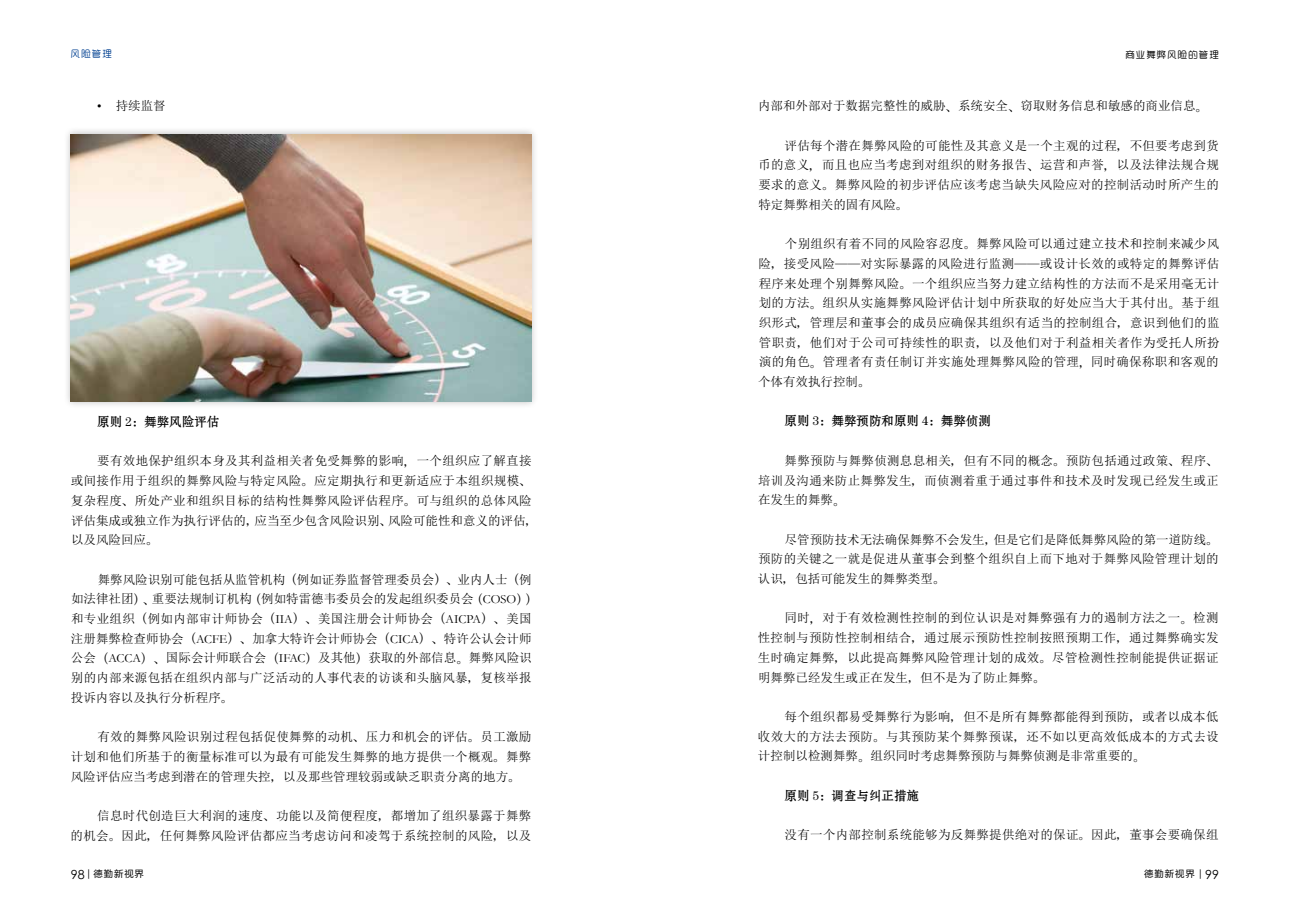
<style>
.page{position:relative;width:1290px;height:911px;background:#fff}
.page>*{position:absolute;margin:0;border:0;box-sizing:border-box;transform-origin:0 0}
.t1{font:12.5px/19.8px "Sim Sun";letter-spacing:.025em;color:#000;text-align:justify}
.t2{font:12.5px/19.6px "Sim Sun";color:#000}
.t3{font:12.5px "FZSHJW GB1 0";color:#000}
.t4{font:9.38px "FZLTHJW GB1 0";letter-spacing:.1em;color:#000}
.t5{font:9.38px "RTWS Yue Go Trial";letter-spacing:.12em;color:#000}
.t6{font:9.38px "RTWS Yue Go Trial";color:#004091}
.s1{font-family:"Garamond"}
.s2{font-family:"Hira Min Pro W3"}
.s3{font-family:"Century Gothic";font-size:12.5px}
</style>
<div class="page">
<div style="left:63px;top:127px;width:476px;height:282px;background:#000;opacity:.25"></div>
<img style="left:71px;top:134px;width:460px;height:267px">
<p class="t6" style="left:71px;top:50px;width:42px">风险管理</p>
<p class="t5" style="left:1125px;top:50px;width:95px">商业舞弊风险的管理</p>
<p class="t1" style="left:97px;top:96px;width:70px"><span class="s1">•</span> 持续监督</p>
<p class="t3" style="left:97px;top:415px;width:123px">原则 2：舞弊风险评估</p>
<p class="t1" style="left:71px;top:451px;width:469px;text-align:left;text-indent:26px">要有效地保护组织本身及其利益相关者免受舞弊的影响<span class="s2">，</span>一个组织应了解直接或间接作用于组织的舞弊风险与特定风险<span class="s2">。</span>应定期执行和更新适应于本组织规模<span class="s2">、</span>复杂程度<span class="s2">、</span>所处产业和组织目标的结构性舞弊风险评估程序<span class="s2">。</span>可与组织的总体风险评估集成或独立作为执行评估的<span class="s2">，</span>应当至少包含风险识别<span class="s2">、</span>风险可能性和意义的评估<span class="s2">，</span>以及风险回应<span class="s2">。</span></p>
<p class="t2" style="left:71px;top:569px;width:469px;text-indent:27px">舞弊风险识别可能包括从监管机构<span class="s2">（</span>例如证券监督管理委员会<span class="s2">）、</span>业内人士<span class="s2">（</span>例如法律社团<span class="s2">）、</span>重要法规制订机构<span class="s2">（</span>例如特雷德韦委员会的发起组织委员会<span class="s2">（</span><span class="s1">COSO</span><span class="s2">））</span>和专业组织<span class="s2">（</span>例如内部审计师协会<span class="s2">（</span><span class="s1">IIA</span><span class="s2">）、</span>美国注册会计师协会<span class="s2">（</span><span class="s1">AICPA</span><span class="s2">）、</span>美国注册舞弊检查师协会<span class="s2">（</span><span class="s1">ACFE</span><span class="s2">）、</span>加拿大特许会计师协会<span class="s2">（</span><span class="s1">CICA</span><span class="s2">）、</span>特许公认会计师公会<span class="s2">（</span><span class="s1">ACCA</span><span class="s2">）、</span>国际会计师联合会<span class="s2">（</span><span class="s1">IFAC</span><span class="s2">）</span>及其他<span class="s2">）</span>获取的外部信息<span class="s2">。</span>舞弊风险识别的内部来源包括在组织内部与广泛活动的人事代表的访谈和头脑风暴<span class="s2">，</span>复核举报投诉内容以及执行分析程序<span class="s2">。</span></p>
<p class="t1" style="left:71px;top:727px;width:462px;text-indent:27px">有效的舞弊风险识别过程包括促使舞弊的动机<span class="s2">、</span>压力和机会的评估<span class="s2">。</span>员工激励计划和他们所基于的衡量标准可以为最有可能发生舞弊的地方提供一个概观<span class="s2">。</span>舞弊风险评估应当考虑到潜在的管理失控<span class="s2">，</span>以及那些管理较弱或缺乏职责分离的地方<span class="s2">。</span></p>
<p class="t1" style="left:71px;top:805px;width:462px;text-align:right">信息时代创造巨大利润的速度<span class="s2">、</span>功能以及简便程度<span class="s2">，</span>都增加了组织暴露于舞弊<br>的机会<span class="s2">。</span>因此<span class="s2">，</span>任何舞弊风险评估都应当考虑访问和凌驾于系统控制的风险<span class="s2">，</span>以及</p>
<p class="t2" style="left:758px;top:96px;width:451px">内部和外部对于数据完整性的威胁<span class="s2">、</span>系统安全<span class="s2">、</span>窃取财务信息和敏感的商业信息<span class="s2">。</span></p>
<p class="t1" style="left:758px;top:135px;width:462px;text-indent:26px">评估每个潜在舞弊风险的可能性及其意义是一个主观的过程<span class="s2">，</span>不但要考虑到货币的意义<span class="s2">，</span>而且也应当考虑到对组织的财务报告<span class="s2">、</span>运营和声誉<span class="s2">，</span>以及法律法规合规要求的意义<span class="s2">。</span>舞弊风险的初步评估应该考虑当缺失风险应对的控制活动时所产生的特定舞弊相关的固有风险<span class="s2">。</span></p>
<p class="t1" style="left:758px;top:234px;width:463px;text-indent:27px">个别组织有着不同的风险容忍度<span class="s2">。</span>舞弊风险可以通过建立技术和控制来减少风险<span class="s2">，</span>接受风险<span class="s2">̶̶</span>对实际暴露的风险进行监测<span class="s2">̶̶</span>或设计长效的或特定的舞弊评估程序来处理个别舞弊风险<span class="s2">。</span>一个组织应当努力建立结构性的方法而不是采用毫无计划的方法<span class="s2">。</span>组织从实施舞弊风险评估计划中所获取的好处应当大于其付出<span class="s2">。</span>基于组织形式<span class="s2">，</span>管理层和董事会的成员应确保其组织有适当的控制组合<span class="s2">，</span>意识到他们的监管职责<span class="s2">，</span>他们对于公司可持续性的职责<span class="s2">，</span>以及他们对于利益相关者作为受托人所扮演的角色<span class="s2">。</span>管理者有责任制订并实施处理舞弊风险的管理<span class="s2">，</span>同时确保称职和客观的个体有效执行控制<span class="s2">。</span></p>
<p class="t3" style="left:785px;top:414px;width:208px">原则 3：舞弊预防和原则 4：舞弊侦测</p>
<p class="t1" style="left:758px;top:450px;width:462px;text-indent:27px">舞弊预防与舞弊侦测息息相关<span class="s2">，</span>但有不同的概念<span class="s2">。</span>预防包括通过政策<span class="s2">、</span>程序<span class="s2">、</span>培训及沟通来防止舞弊发生<span class="s2">，</span>而侦测着重于通过事件和技术及时发现已经发生或正在发生的舞弊<span class="s2">。</span></p>
<p class="t1" style="left:758px;top:529px;width:462px;text-indent:27px">尽管预防技术无法确保舞弊不会发生<span class="s2">，</span>但是它们是降低舞弊风险的第一道防线<span class="s2">。</span>预防的关键之一就是促进从董事会到整个组织自上而下地对于舞弊风险管理计划的认识<span class="s2">，</span>包括可能发生的舞弊类型<span class="s2">。</span></p>
<p class="t1" style="left:758px;top:608px;width:462px;text-indent:27px">同时<span class="s2">，</span>对于有效检测性控制的到位认识是对舞弊强有力的遏制方法之一<span class="s2">。</span>检测性控制与预防性控制相结合<span class="s2">，</span>通过展示预防性控制按照预期工作<span class="s2">，</span>通过舞弊确实发生时确定舞弊<span class="s2">，</span>以此提高舞弊风险管理计划的成效<span class="s2">。</span>尽管检测性控制能提供证据证明舞弊已经发生或正在发生<span class="s2">，</span>但不是为了防止舞弊<span class="s2">。</span></p>
<p class="t1" style="left:758px;top:706px;width:462px;text-indent:27px">每个组织都易受舞弊行为影响<span class="s2">，</span>但不是所有舞弊都能得到预防<span class="s2">，</span>或者以成本低收效大的方法去预防<span class="s2">。</span>与其预防某个舞弊预谋<span class="s2">，</span>还不如以更高效低成本的方式去设计控制以检测舞弊<span class="s2">。</span>组织同时考虑舞弊预防与舞弊侦测是非常重要的<span class="s2">。</span></p>
<p class="t3" style="left:784px;top:789px;width:136px">原则 5：调查与纠正措施</p>
<p class="t1" style="left:784px;top:824px;width:435px">没有一个内部控制系统能够为反舞弊提供绝对的保证<span class="s2">。</span>因此<span class="s2">，</span>董事会要确保组</p>
<p class="t4" style="left:71px;top:868px;width:75px"><span class="s3">98</span> | 德勤新视界</p>
<p class="t4" style="left:1144px;top:868px;width:77px">德勤新视界 | <span class="s3">99</span></p>
</div>
